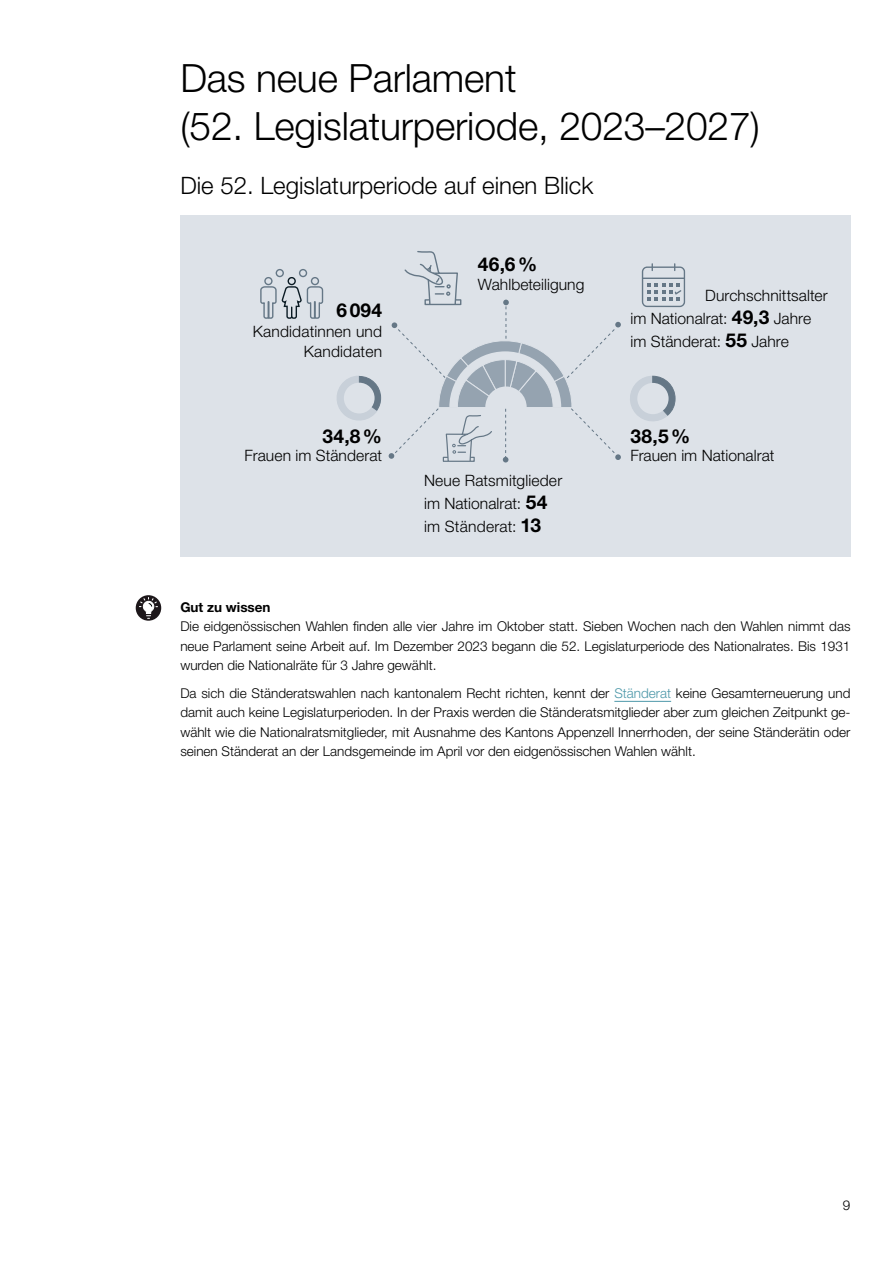
<style>
.page{position:relative;width:893px;height:1263px;background:#fff}
.page>*{position:absolute;margin:0;border:0;box-sizing:border-box;transform-origin:0 0}
.t1{font:300 39px/48px "Helvetica Neue LT Std";letter-spacing:-.005em;color:#000}
.t2{font:300 24px "Helvetica Neue LT Std";color:#000}
.t3{font:700 19.2px "Helvetica Neue LT Std";letter-spacing:.02em;color:#000}
.t4{font:300 15.6px/23px "Helvetica Neue LT Std";letter-spacing:.005em;color:#000}
.t5{font:300 13.5px/19.2px "Helvetica Neue LT Std";color:#000;text-align:justify}
.t6{font:700 13.5px "Helvetica Neue LT Std";color:#000}
.s1{font-weight:700;font-size:19.2px}
.s2{color:#4d98a9}
</style>
<div class="page">
<div style="left:180px;top:215px;width:670px;height:341px;background:#dde2e8"></div>
<hr style="left:614px;top:701px;width:57px;height:1px;background:#4d98a9">
<div style="left:136px;top:595px;width:25px;height:26px;background:#1d171a;border-radius:50%"></div>
<svg style="left:138px;top:596px;width:21px;height:23px"></svg>
<div style="left:288px;top:277px;width:8px;height:8px;border:1px solid #0b1b24;border-radius:50%"></div>
<div style="left:264px;top:277px;width:9px;height:8px;border:1px solid #657786;border-radius:50%"></div>
<div style="left:311px;top:277px;width:8px;height:8px;border:1px solid #657786;border-radius:50%"></div>
<svg style="left:260px;top:280px;width:64px;height:39px"></svg>
<div style="left:299px;top:269px;width:8px;height:8px;border:1px solid #657786;border-radius:50%"></div>
<div style="left:276px;top:269px;width:8px;height:8px;border:1px solid #657786;border-radius:50%"></div>
<svg style="left:642px;top:263px;width:43px;height:44px"></svg>
<svg style="left:389px;top:251px;width:232px;height:211px"></svg>
<svg style="left:337px;top:376px;width:44px;height:45px"></svg>
<div style="left:344px;top:383px;width:31px;height:30px;background:#dde2e8;border-radius:50%"></div>
<svg style="left:630px;top:375px;width:46px;height:46px"></svg>
<div style="left:637px;top:383px;width:32px;height:31px;background:#dde2e8;border-radius:50%"></div>
<h1 class="t1" style="left:180px;top:53px;width:581px">Das neue Parlament<br>(52. Legislaturperiode, 2023–2027)</h1>
<h2 class="t2" style="left:180px;top:170px;width:415px">Die 52. Legislaturperiode auf einen Blick</h2>
<h3 class="t3" style="left:336px;top:298px;width:47px">6 094</h3>
<p class="t4" style="left:253px;top:321px;width:131px;line-height:20.1px;text-align:right">Kandidatinnen und<br>Kandidaten</p>
<h3 class="t3" style="left:322px;top:424px;width:61px">34,8%</h3>
<p class="t4" style="left:245px;top:444px;width:139px">Frauen im Ständerat</p>
<h3 class="t3" style="left:478px;top:252px;width:61px">46,6%</h3>
<p class="t4" style="left:478px;top:273px;width:108px">Wahlbeteiligung</p>
<p class="t4" style="left:424px;top:469px;width:140px">Neue Ratsmitglieder im Nationalrat: <span class="s1">54 </span>im Ständerat: <span class="s1">13</span></p>
<p class="t4" style="left:630px;top:284px;width:199px;text-indent:75px">Durchschnittsalter im Nationalrat: <span class="s1">49,3</span> Jahre im Ständerat: <span class="s1">55</span> Jahre</p>
<h3 class="t3" style="left:630px;top:424px;width:61px">38,5%</h3>
<p class="t4" style="left:630px;top:444px;width:145px">Frauen im Nationalrat</p>
<p class="t6" style="left:180px;top:599px;width:92px">Gut zu wissen</p>
<p class="t5" style="left:180px;top:617px;width:672px">Die eidgenössischen Wahlen finden alle vier Jahre im Oktober statt. Sieben Wochen nach den Wahlen nimmt das neue Parlament seine Arbeit auf. Im Dezember 2023 begann die 52. Legislaturperiode des Nationalrates. Bis 1931 wurden die Nationalräte für 3 Jahre gewählt.</p>
<p class="t5" style="left:180px;top:684px;width:672px">Da sich die Ständeratswahlen nach kantonalem Recht richten, kennt der <span class="s2">Ständerat</span> keine Gesamterneuerung und damit auch keine Legislaturperioden. In der Praxis werden die Ständeratsmitglieder aber zum gleichen Zeitpunkt ge&shy;wählt wie die Nationalratsmitglieder, mit Ausnahme des Kantons Appenzell Innerrhoden, der seine Ständerätin oder seinen Ständerat an der Landsgemeinde im April vor den eidgenössischen Wahlen wählt.</p>
<p class="t5" style="left:843px;top:1195px;width:9px">9</p>
</div>
